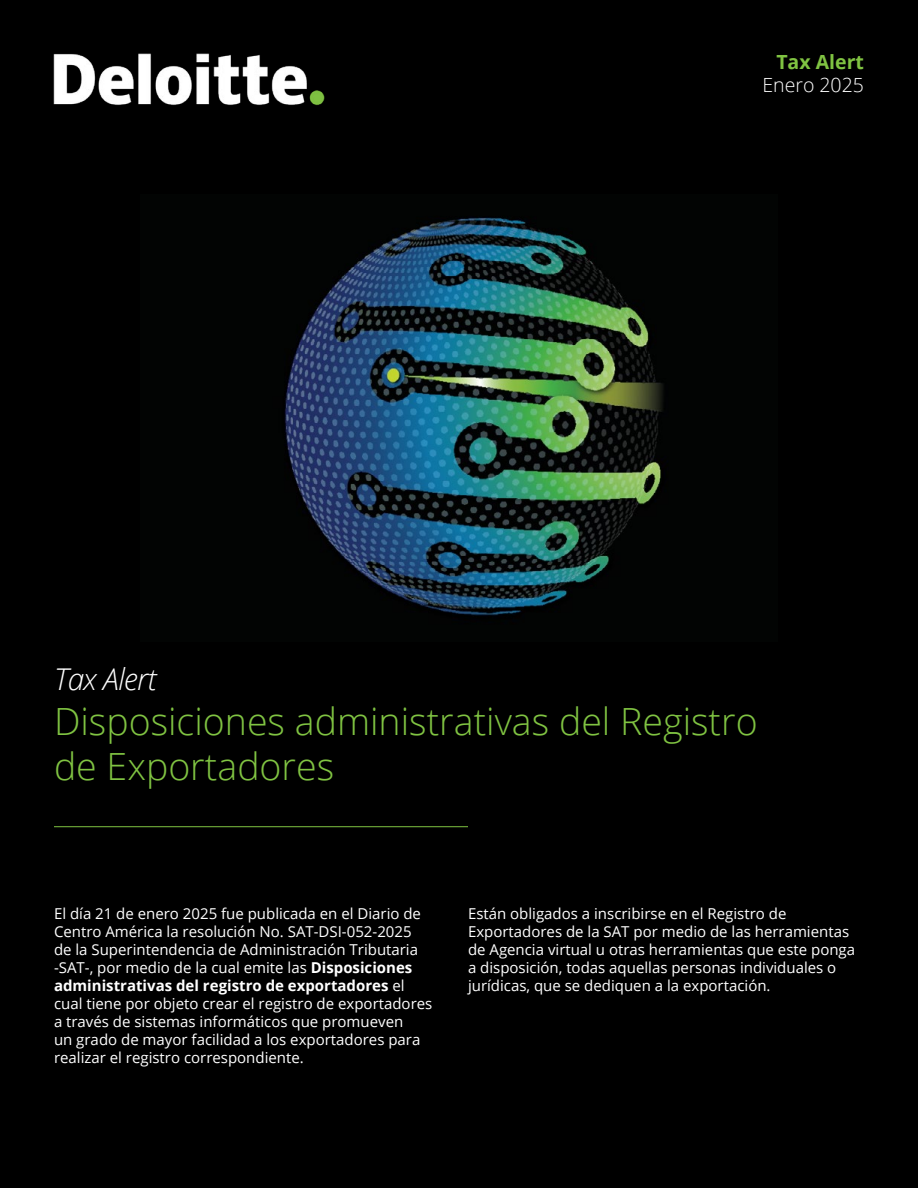
<style>
.page{position:relative;width:918px;height:1188px;background:#000}
.page>*{position:absolute;margin:0;border:0;box-sizing:border-box;transform-origin:0 0}
.t1{font:300 37.5px/45px "Open Sans";color:#80c342}
.t2{font:italic 300 30px "Open Sans";letter-spacing:-.025em;color:#fff}
.t3{font:300 19.5px "Open Sans";color:#fff}
.t4{font:700 19.5px "Open Sans";color:#80c342}
.t5{font:15px/18px "Open Sans";color:#fff}
.s1{font-weight:700}
</style>
<div class="page">
<img style="left:53px;top:53px;width:272px;height:53px">
<img style="left:284px;top:217px;width:380px;height:399px">
<hr style="left:54px;top:826px;width:414px;height:1px;background:#80c342">
<h3 class="t4" style="left:776px;top:48px;width:89px">Tax Alert</h3>
<h3 class="t3" style="left:762px;top:72px;width:103px">Enero 2025</h3>
<h2 class="t2" style="left:54px;top:658px;width:104px">Tax Alert</h2>
<h1 class="t1" style="left:54px;top:698px;width:705px">Disposiciones administrativas del Registro de Exportadores</h1>
<p class="t5" style="left:54px;top:904px;width:380px">El día 21 de enero 2025 fue publicada en el Diario de Centro América la resolución No. SAT-DSI-052-2025 de la Superintendencia de Administración Tributaria -SAT-, por medio de la cual emite las <span class="s1">Disposiciones administrativas del registro de exportadores</span> el cual tiene por objeto crear el registro de exportadores a través de sistemas informáticos que promueven<br>un grado de mayor facilidad a los exportadores para realizar el registro correspondiente.</p>
<p class="t5" style="left:468px;top:904px;width:389px">Están obligados a inscribirse en el Registro de Exportadores de la SAT por medio de las herramientas de Agencia virtual u otras herramientas que este ponga a disposición, todas aquellas personas individuales o jurídicas, que se dediquen a la exportación.</p>
</div>
